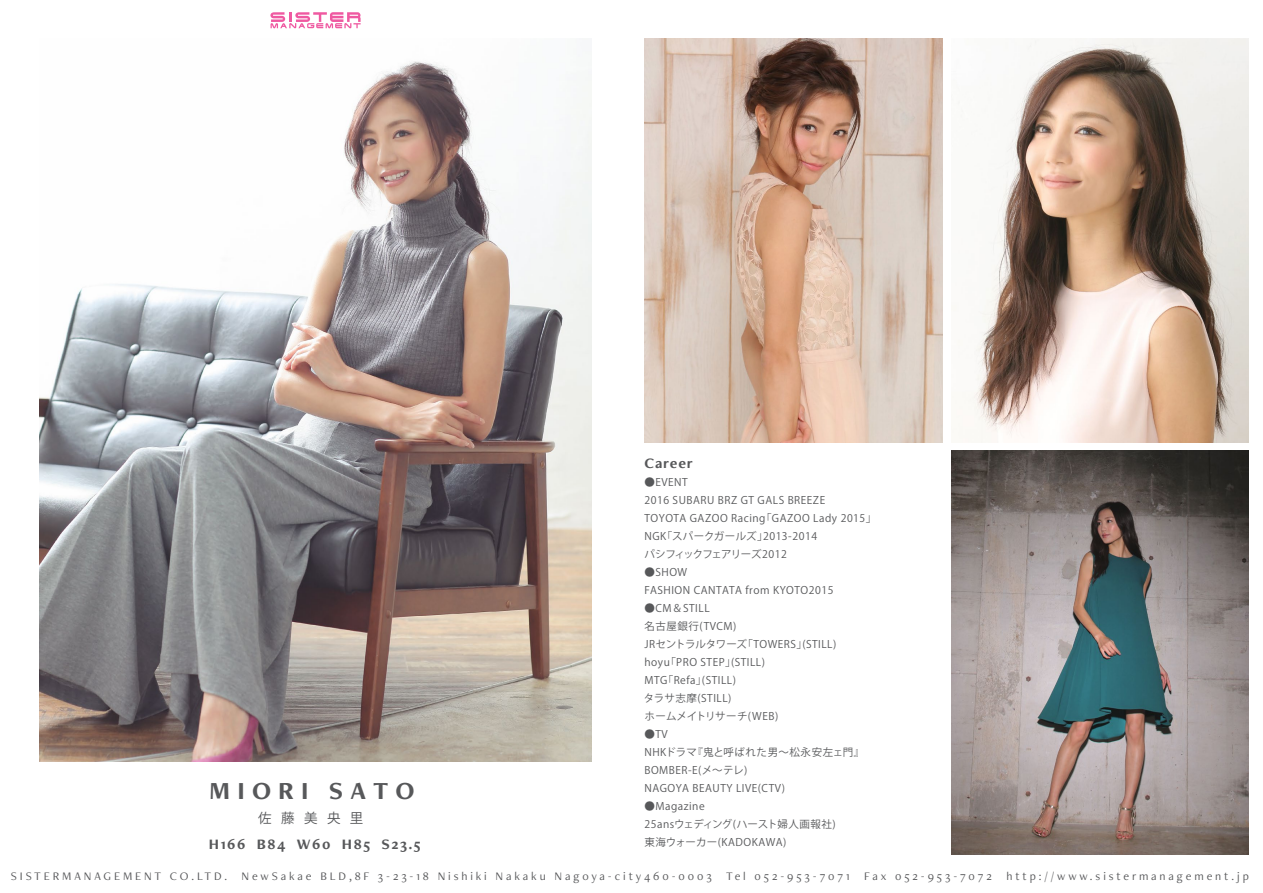
<style>
.page{position:relative;width:1263px;height:893px;background:#fff}
.page>*{position:absolute;margin:0;border:0;box-sizing:border-box;transform-origin:0 0}
.t1{font:700 25.5px "Freight Neo Pro";letter-spacing:.28em;color:#57585a}
.t2{font:700 15px "Freight Neo Pro";letter-spacing:.1em;color:#57585a}
.t3{font:13.5px "Koz Go Pro";letter-spacing:.7em;color:#57585a}
.t4{font:12px "Freight Neo Pro";letter-spacing:.24em;color:#57585a}
.t5{font:10.5px/18px "Koz Go Pro";letter-spacing:.05em;color:#57585a}
</style>
<div class="page">
<img style="left:39px;top:61px;width:553px;height:700px">
<img style="left:644px;top:38px;width:298px;height:404px">
<img style="left:952px;top:451px;width:297px;height:404px">
<img style="left:958px;top:38px;width:291px;height:404px">
<svg style="left:270px;top:12px;width:91px;height:16px"></svg>
<h1 class="t1" style="left:209px;top:773px;width:207px">MIORI SATO</h1>
<p class="t3" style="left:258px;top:809px;width:107px">佐藤美央里</p>
<h2 class="t2" style="left:209px;top:834px;width:213px">H166 B84 W60 H85 S23.5</h2>
<h2 class="t2" style="left:644px;top:453px;width:50px">Career</h2>
<p class="t5" style="left:644px;top:473px;width:233px">●EVENT<br>2016 SUBARU BRZ GT GALS BREEZE<br>TOYOTA GAZOO Racing「GAZOO Lady 2015」<br>NGK「スパークガールズ」2013-2014<br>パシフィックフェアリーズ2012</p>
<p class="t5" style="left:644px;top:563px;width:191px">●SHOW<br>FASHION CANTATA from KYOTO2015</p>
<p class="t5" style="left:644px;top:599px;width:194px">●CM＆STILL<br>名古屋銀行(TVCM)<br>JRセントラルタワーズ「TOWERS」(STILL) hoyu「PRO STEP」(STILL)<br>MTG「Refa」(STILL)<br>タラサ志摩(STILL)<br>ホームメイトリサーチ(WEB)</p>
<p class="t5" style="left:644px;top:725px;width:221px">●TV<br>NHKドラマ『鬼と呼ばれた男～松永安左ェ門』<br>BOMBER-E(メ～テレ)<br>NAGOYA BEAUTY LIVE(CTV)</p>
<p class="t5" style="left:644px;top:797px;width:193px">●Magazine<br>25ansウェディング(ハースト婦人画報社)東海ウォーカー(KADOKAWA)</p>
<p class="t4" style="left:11px;top:868px;width:1239px">SISTERMANAGEMENT CO.LTD. NewSakae BLD,8F 3-23-18 Nishiki Nakaku Nagoya-city460-0003 Tel 052-953-7071 Fax 052-953-7072 http://www.sistermanagement.jp</p>
</div>
